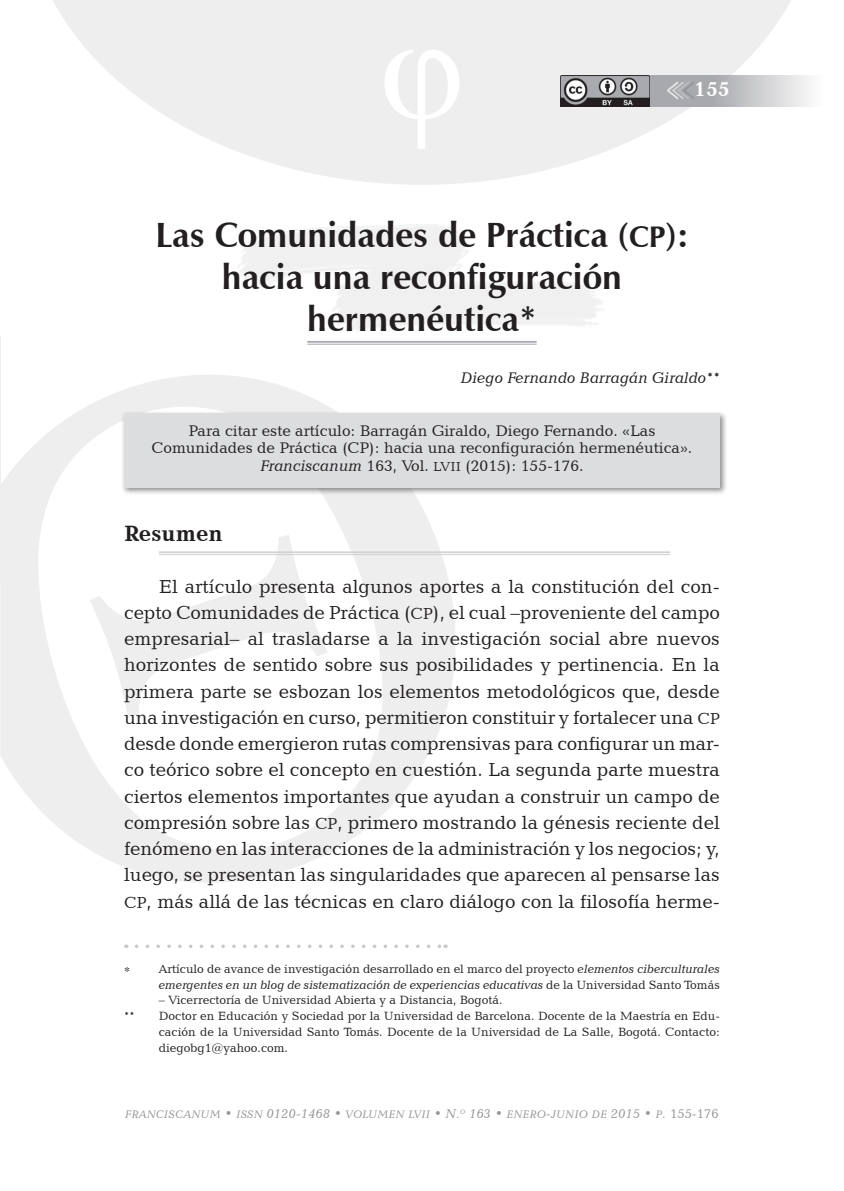
<style>
.page{position:relative;width:844px;height:1191px;background:#fff}
.page>*{position:absolute;margin:0;border:0;box-sizing:border-box;transform-origin:0 0}
.Titulo_01{font:700 35px/42px "Zapf Humanist 601 BT";color:#231f20;text-align:center}
.Subtitulo-01{font:700 22.75px "Candida BT";color:#231f20}
.t1{font:700 21px "Candida BT";color:#fff}
.Cuerpo{font:19.25px/26.2px "Candida BT";color:#231f20;text-align:justify}
.Para_citar{font:15.75px/17.5px "Candida BT";color:#231f20;text-align:center}
.Autor{font:italic 15.75px "Candida BT";color:#231f20}
.Pie_con_linea{font:12.25px/15.8px "Candida BT";color:#231f20}
.Pie_sin_linea{font:12.25px/15.8px "Candida BT";color:#231f20;text-align:justify}
.Corniza{font:11.2px "Candida BT Italic SC850";letter-spacing:.02em;color:#939598}
.s1{font-family:"Zapf Humanist 601 BT Bold SC850";font-weight:400;font-size:29.75px}
.s2{font-style:italic}
.s3{font-family:"Candida BT Roman SC850";font-size:13.47px}
.s4{font-family:"Candida BT Roman SC850";font-size:16.45px}
.s5{font-size:13.12px}
.s6{font-family:"Candida BT Roman SC850";font-size:13.12px}
</style>
<div class="page">
<svg style="left:53px;top:0;width:749px;height:185px;fill:#eeeeef"></svg>
<svg style="left:0;top:336px;width:1px;height:33px"></svg>
<svg style="left:0;top:369px;width:455px;height:514px"></svg>
<svg style="left:384px;top:50px;width:75px;height:99px"></svg>
<svg style="left:649px;top:75px;width:161px;height:31px;background:#c2c3c6"></svg>
<svg style="left:664px;top:80px;width:32px;height:21px"></svg>
<img style="left:560px;top:75px;width:89px;height:31px">
<div style="left:121px;top:410px;width:606px;height:85px;background:#231f20;opacity:.5"></div>
<div style="left:124px;top:413px;width:595px;height:74px;background:#dcdddf"></div>
<hr style="left:307px;top:341px;width:229px;height:2px;background:#a8a9ad">
<hr style="left:307px;top:344px;width:229px;height:1px;background:#a8a9ad">
<hr style="left:159px;top:551px;width:511px;height:2px;background:#d1d2d4">
<hr style="left:159px;top:554px;width:511px;height:1px;background:#d1d2d4">
<svg style="left:136px;top:944px;width:303px;height:4px"></svg>
<p class="t1" style="left:694px;top:76px;width:37px">155</p>
<p class="Titulo_01" style="left:155px;top:214px;width:534px">Las Comunidades de Práctica (<span class="s1">cp</span>): hacia una reconfiguración hermenéutica*</p>
<p class="Autor" style="left:460px;top:368px;width:260px">Diego Fernando Barragán Giraldo**</p>
<p class="Para_citar" style="left:152px;top:421px;width:542px">Para citar este artículo: Barragán Giraldo, Diego Fernando. «Las<br>Comunidades de Práctica (CP): hacia una reconfiguración hermenéutica».<br><span class="s2">Franciscanum</span> 163, Vol. <span class="s3">LVII</span> (2015): 155-176.</p>
<p class="Subtitulo-01" style="left:124px;top:519px;width:100px">Resumen</p>
<p class="Cuerpo" style="left:124px;top:572px;width:597px;text-indent:35px">El artículo presenta algunos aportes a la constitución del con&shy;cepto Comunidades de Práctica (<span class="s4">CP</span>), el cual –proveniente del campo empresarial– al trasladarse a la investigación social abre nuevos horizontes de sentido sobre sus posibilidades y pertinencia. En la primera parte se esbozan los elementos metodológicos que, desde una investigación en curso, permitieron constituir y fortalecer una <span class="s4">CP </span>desde donde emergieron rutas comprensivas para configurar un mar&shy;co teórico sobre el concepto en cuestión. La segunda parte muestra ciertos elementos importantes que ayudan a construir un campo de compresión sobre las <span class="s4">CP</span>, primero mostrando la génesis reciente del fenómeno en las interacciones de la administración y los negocios; y, luego, se presentan las singularidades que aparecen al pensarse las <span class="s4">CP</span>, más allá de las técnicas en claro diálogo con la filosofía herme-</p>
<p class="Pie_con_linea" style="left:159px;top:960px;width:562px">Artículo de avance de investigación desarrollado en el marco del proyecto <span class="s2">elementos ciberculturales emergentes en un blog de sistematización de experiencias educativas</span> de la Universidad Santo Tomás</p>
<p class="Pie_con_linea" style="left:159px;top:992px;width:345px">– Vicerrectoría de Universidad Abierta y a Distancia, Bogotá.</p>
<p class="Pie_sin_linea" style="left:124px;top:1007px;width:12px">**</p>
<p class="Pie_sin_linea" style="left:159px;top:1007px;width:562px">Doctor en Educación y Sociedad por la Universidad de Barcelona. Docente de la Maestría en Edu&shy;cación de la Universidad Santo Tomás. Docente de la Universidad de La Salle, Bogotá. Contacto: diegobg1@yahoo.com.</p>
<p class="Corniza" style="left:125px;top:1107px;width:595px">FRANCISCANUM <span class="s5">•</span> ISSN <span class="s5">0120-1468 •</span> VOLUMEN LVII <span class="s5">• N.</span><sup>O</sup> <span class="s5">163 •</span> ENERO<span class="s5">-</span>JUNIO DE <span class="s5">2015 •</span> P<span class="s5">.</span> <span class="s6">155-176</span></p>
</div>
